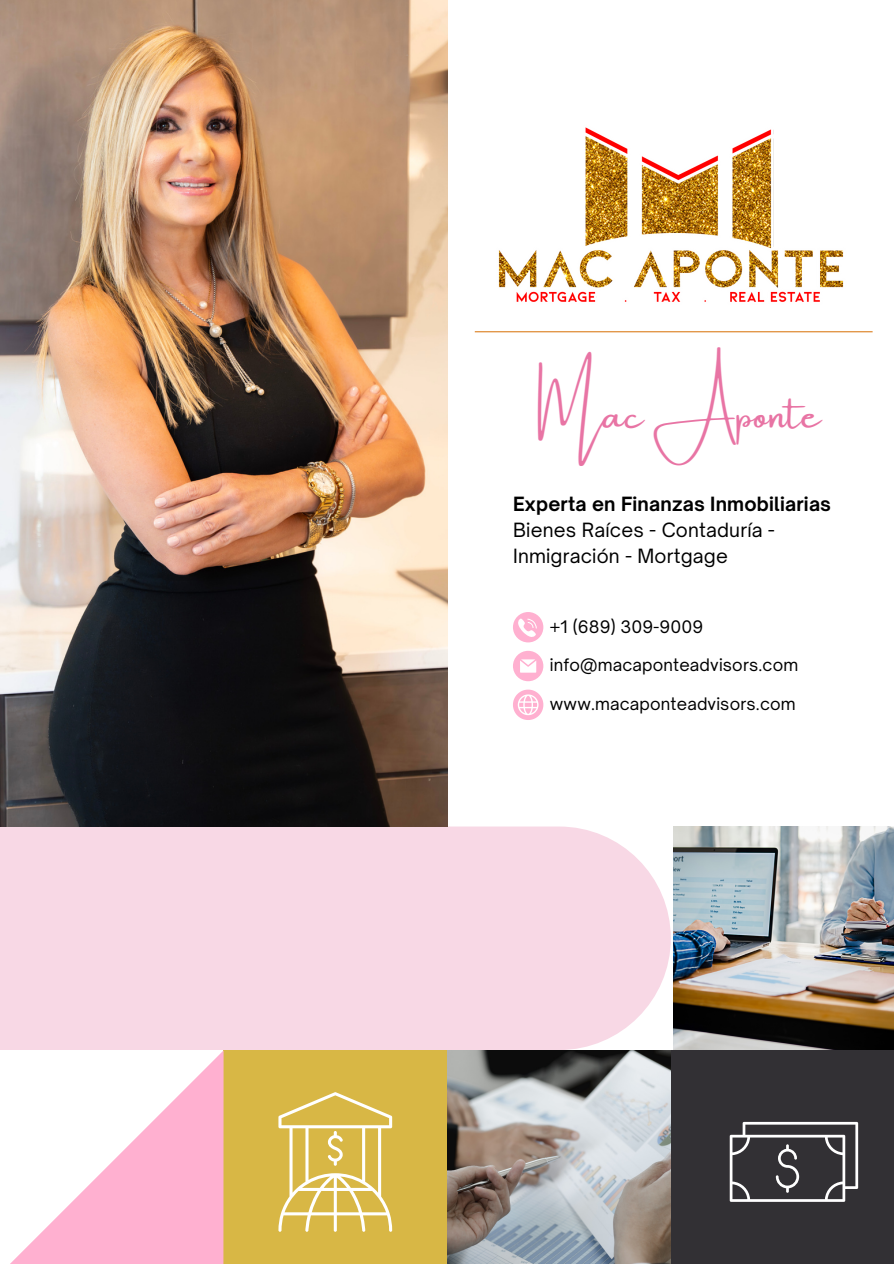
<style>
.page{position:relative;width:894px;height:1264px;background:#fff}
.page>*{position:absolute;margin:0;border:0;box-sizing:border-box;transform-origin:0 0}
.t1{font:41.25px "Amsterdam One";color:#e874a4}
.t2{font:18.75px/25.7px "Open Sauce One";letter-spacing:.01em;color:#000}
.t3{font:700 18.75px "Open Sauce One";letter-spacing:.01em;color:#000}
.t4{font:16.5px "Open Sauce One";letter-spacing:.01em;color:#000}
</style>
<div class="page">
<div style="left:670px;top:1050px;width:223px;height:213px;background:#323034"></div>
<div style="left:0;top:826px;width:670px;height:224px;background:#f8d8e5;border-radius:112px"></div>
<div style="left:0;top:826px;width:223px;height:224px;background:#f8d8e5"></div>
<div style="left:223px;top:1050px;width:224px;height:213px;background:#d8b745"></div>
<img style="left:673px;top:826px;width:220px;height:223px">
<img style="left:447px;top:1050px;width:223px;height:213px">
<svg style="left:11px;top:1050px;width:324px;height:213px"></svg>
<svg style="left:729px;top:1121px;width:128px;height:80px"></svg>
<svg style="left:278px;top:1092px;width:114px;height:139px"></svg>
<hr style="left:474px;top:331px;width:398px;height:1px;background:#db7f1f">
<img style="left:0;top:0;width:447px;height:826px">
<img style="left:498px;top:127px;width:346px;height:175px">
<svg style="left:513px;top:612px;width:30px;height:30px"></svg>
<svg style="left:513px;top:651px;width:30px;height:30px"></svg>
<svg style="left:513px;top:689px;width:30px;height:31px"></svg>
<p class="t1" style="left:537px;top:392px;width:285px">Mac Aponte</p>
<p class="t3" style="left:513px;top:492px;width:319px">Experta en Finanzas Inmobiliarias</p>
<p class="t2" style="left:513px;top:517px;width:263px">Bienes Raíces - Contaduría -<br>Inmigración - Mortgage</p>
<p class="t4" style="left:549px;top:616px;width:155px">+1 (689) 309-9009</p>
<p class="t4" style="left:549px;top:655px;width:250px">info@macaponteadvisors.com</p>
<p class="t4" style="left:549px;top:693px;width:247px">www.macaponteadvisors.com</p>
</div>
